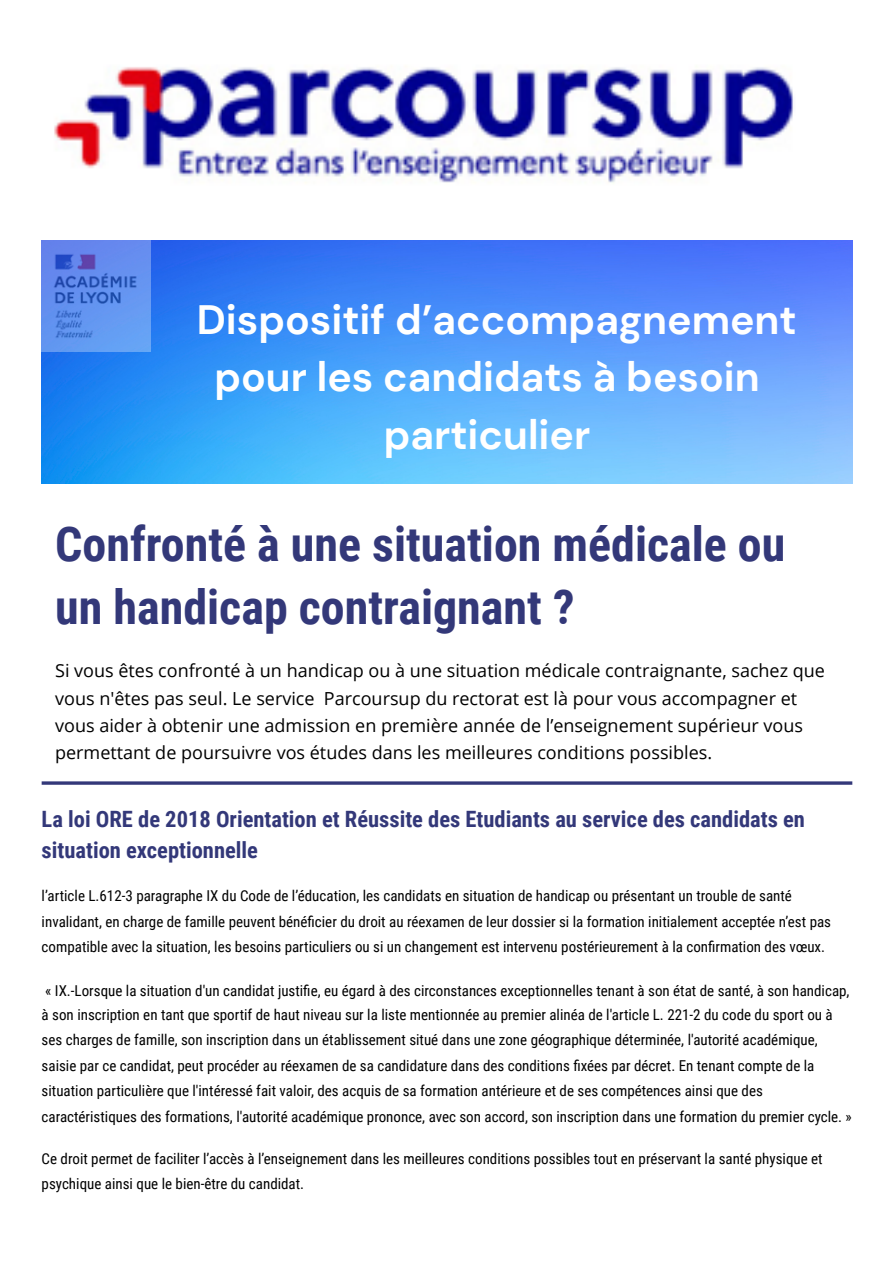
<style>
.page{position:relative;width:894px;height:1263px;background:#fff}
.page>*{position:absolute;margin:0;border:0;box-sizing:border-box;transform-origin:0 0}
.t1{font:700 48px/63px "Roboto Condensed";color:#333879}
.t2{font:700 40.95px/57.3px "DM Sans";color:#fff;text-align:center}
.t3{font:700 22.5px/31.5px "Roboto Condensed";color:#333879}
.t4{font:18px/27.5px "Open Sans";color:#000}
.t5{font:15px/25.2px "Roboto Condensed";color:#000}
</style>
<div class="page">
<img style="left:54px;top:67px;width:739px;height:116px">
<img style="left:42px;top:241px;width:810px;height:243px">
<img style="left:42px;top:241px;width:109px;height:110px">
<svg style="left:42px;top:781px;width:810px;height:4px;background:#52568d"></svg>
<p class="t2" style="left:197px;top:292px;width:601px">Dispositif d’accompagnement pour les candidats à besoin particulier</p>
<h1 class="t1" style="left:55px;top:513px;width:731px">Confronté à une situation médicale ou un handicap contraignant ?</h1>
<p class="t4" style="left:55px;top:657px;width:771px">Si vous êtes confronté à un handicap ou à une situation médicale contraignante, sachez que vous n'êtes pas seul. Le service Parcoursup du rectorat est là pour vous accompagner et vous aider à obtenir une admission en première année de l’enseignement supérieur vous permettant de poursuivre vos études dans les meilleures conditions possibles.</p>
<h1 class="t3" style="left:42px;top:803px;width:764px">La loi ORE de 2018 Orientation et Réussite des Etudiants au service des candidats en situation exceptionnelle</h1>
<p class="t5" style="left:42px;top:883px;width:790px">l’article L.612-3 paragraphe IX du Code de l’éducation, les candidats en situation de handicap ou présentant un trouble de santé invalidant, en charge de famille peuvent bénéficier du droit au réexamen de leur dossier si la formation initialement acceptée n’est pas compatible avec la situation, les besoins particuliers ou si un changement est intervenu postérieurement à la confirmation des vœux.</p>
<p class="t5" style="left:42px;top:978px;width:811px">« IX.-Lorsque la situation d'un candidat justifie, eu égard à des circonstances exceptionnelles tenant à son état de santé, à son handicap, à son inscription en tant que sportif de haut niveau sur la liste mentionnée au premier alinéa de l'article L. 221-2 du code du sport ou à ses charges de famille, son inscription dans un établissement situé dans une zone géographique déterminée, l'autorité académique, saisie par ce candidat, peut procéder au réexamen de sa candidature dans des conditions fixées par décret. En tenant compte de la situation particulière que l'intéressé fait valoir, des acquis de sa formation antérieure et de ses compétences ainsi que des caractéristiques des formations, l'autorité académique prononce, avec son accord, son inscription dans une formation du premier cycle. »</p>
<p class="t5" style="left:42px;top:1147px;width:782px;line-height:24.8px">Ce droit permet de faciliter l’accès à l’enseignement dans les meilleures conditions possibles tout en préservant la santé physique et psychique ainsi que le bien-être du candidat.</p>
</div>
